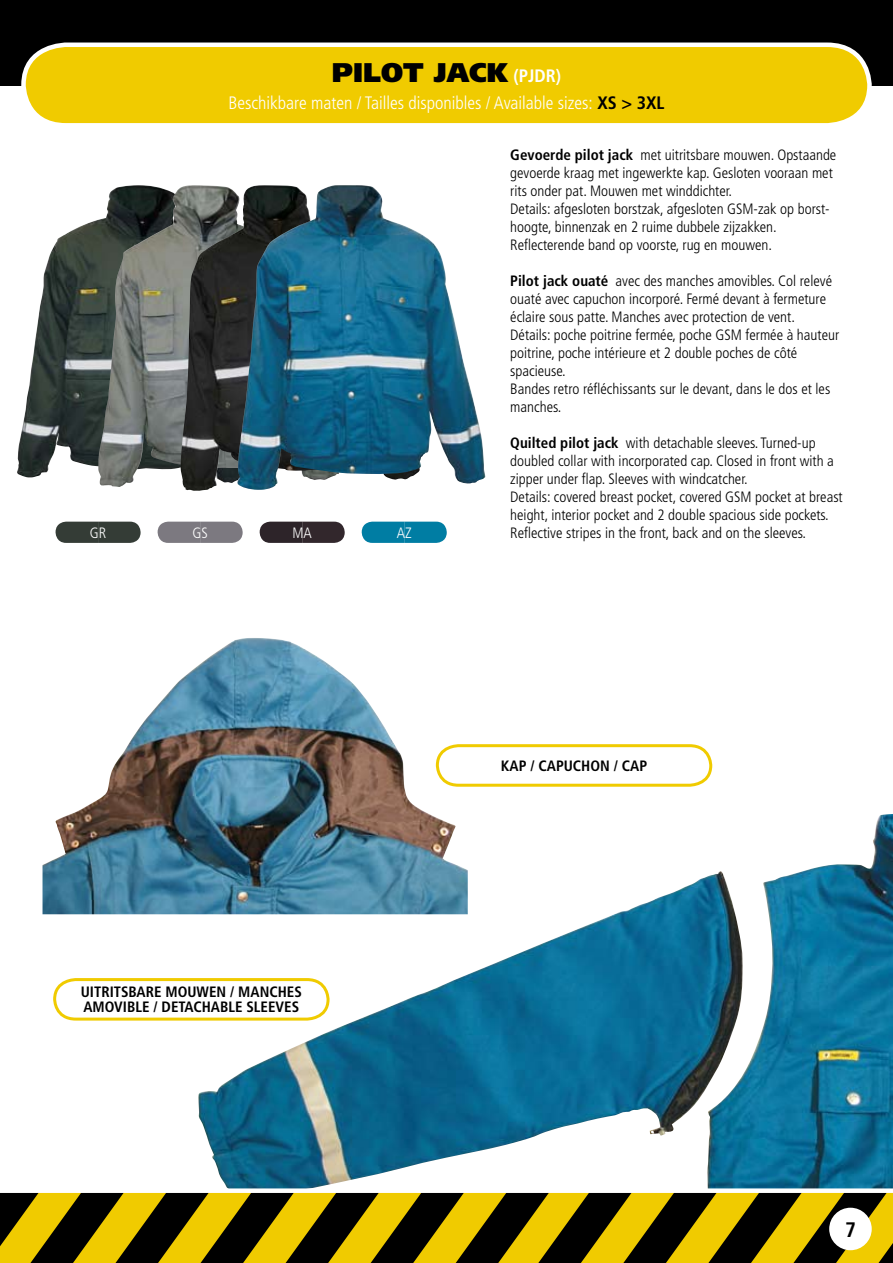
<style>
.page{position:relative;width:893px;height:1263px;background:#fff}
.page>*{position:absolute;margin:0;border:0;box-sizing:border-box;transform-origin:0 0}
.t1{font:900 27px "Frutiger LT Std";color:#000}
.t2{font:700 condensed 21px "Frutiger LT Std";color:#000}
.t3{font:300 condensed 18px "Frutiger LT Std";color:#fff}
.t4{font:300 condensed 15px/18px "Frutiger LT Std";color:#000}
.t5{font:700 condensed 15px "Frutiger LT Std";color:#000}
.t6{font:300 condensed 15px "Frutiger LT Std";color:#fff}
.s1{font-weight:700;font-stretch:condensed;font-size:18px;color:#fff}
.s2{font-weight:700;color:#000}
.s3{font-weight:700}
</style>
<div class="page">
<img style="left:198px;top:814px;width:695px;height:374px">
<div style="left:0;top:0;width:893px;height:85px;background:#000"></div>
<svg style="left:0;top:1193px;width:893px;height:70px;background:#7a6700"></svg>
<div style="left:829px;top:1208px;width:43px;height:42px;background:#fff;border-radius:50%"></div>
<img style="left:43px;top:638px;width:425px;height:276px">
<svg style="left:434px;top:743px;width:279px;height:45px"></svg>
<svg style="left:53px;top:976px;width:278px;height:46px"></svg>
<svg style="left:19px;top:42px;width:855px;height:82px;background:#eccb15"></svg>
<svg style="left:56px;top:522px;width:85px;height:21px;background:#3e4640"></svg>
<svg style="left:158px;top:522px;width:85px;height:21px;background:#838086"></svg>
<svg style="left:260px;top:522px;width:85px;height:21px;background:#3a3136"></svg>
<svg style="left:362px;top:522px;width:85px;height:21px;background:#0d84a7"></svg>
<img style="left:17px;top:220px;width:80px;height:258px">
<img style="left:97px;top:185px;width:83px;height:302px">
<img style="left:180px;top:185px;width:56px;height:306px">
<img style="left:236px;top:185px;width:249px;height:305px">
<h1 class="t1" style="left:332px;top:56px;width:231px">PILOT JACK <span class="s1">(PJDR)</span></h1>
<p class="t3" style="left:228px;top:92px;width:438px">Beschikbare maten / Tailles disponibles / Available sizes: <span class="s2">XS &gt; 3XL</span></p>
<p class="t6" style="left:90px;top:524px;width:18px">GR</p>
<p class="t6" style="left:192px;top:524px;width:17px">GS</p>
<p class="t6" style="left:292px;top:524px;width:21px">MA</p>
<p class="t6" style="left:397px;top:524px;width:16px">AZ</p>
<p class="t5" style="left:81px;top:983px;width:42px">UITRITSBAR</p>
<p class="t5" style="left:154px;top:983px;width:95px">E MOUWEN / MANC</p>
<p class="t5" style="left:278px;top:983px;width:24px">HES</p>
<p class="t5" style="left:83px;top:998px;width:11px">AMOV</p>
<p class="t5" style="left:123px;top:998px;width:176px">IBLE / DETACHABLE SLEEVES</p>
<p class="t4" style="left:510px;top:146px;width:328px"><span class="s3">GEVOERDE PILOT JACK</span> met uitritsbare mouwen. Opstaande gevoerde kraag met ingewerkte kap. Gesloten vooraan met rits onder pat. Mouwen met winddichter.<br>Details: afgesloten borstzak, afgesloten GSM-zak op borst&shy;hoogte, binnenzak en 2 ruime dubbele zijzakken.<br>Reflecterende band op voorste, rug en mouwen.</p>
<p class="t4" style="left:510px;top:272px;width:330px"><span class="s3">PILOT JACK OUATÉ</span> avec des manches amovibles. Col relevé ouaté avec capuchon incorporé. Fermé devant à fermeture éclaire sous patte. Manches avec protection de vent.<br>Détails: poche poitrine fermée, poche GSM fermée à hauteur poitrine, poche intérieure et 2 double poches de côté spacieuse.<br>Bandes retro réfléchissants sur le devant, dans le dos et les manches.</p>
<p class="t4" style="left:510px;top:434px;width:334px"><span class="s3">QUILTED PILOT JACK</span> with detachable sleeves. Turned-up doubled collar with incorporated cap. Closed in front with a zipper under flap. Sleeves with windcatcher.<br>Details: covered breast pocket, covered GSM pocket at breast height, interior pocket and 2 double spacious side pockets.<br>Reflective stripes in the front, back and on the sleeves.</p>
<p class="t5" style="left:501px;top:757px;width:130px">KAP / CAPUCHON / CAP</p>
<h2 class="t2" style="left:845px;top:1217px;width:12px">7</h2>
</div>
